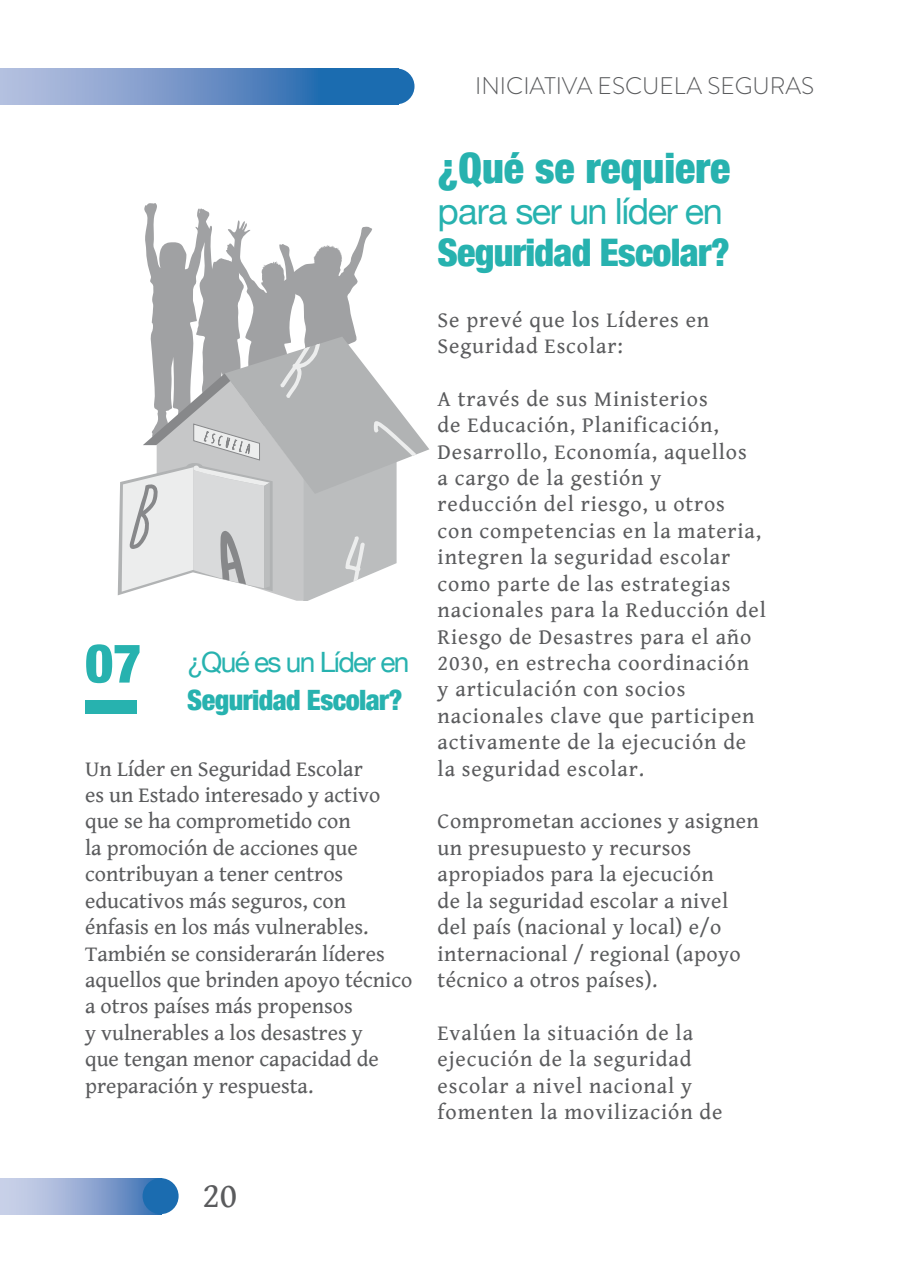
<style>
.page{position:relative;width:908px;height:1282px;background:#fff}
.page>*{position:absolute;margin:0;border:0;box-sizing:border-box;transform-origin:0 0}
.t1{font:900 condensed 54px "Helvetica Neue";color:#27b2af}
.t2{font:900 condensed 42px "Helvetica Neue";color:#27b2af}
.t3{font:900 condensed 38px "Helvetica Neue";letter-spacing:-.02em;color:#27b2af}
.t4{font:36px "Helvetica Neue";letter-spacing:-.04em;color:#27b2af}
.t5{font:36px "Gentium Book Basic";color:#5a5b5d}
.t6{font:900 condensed 28px "Helvetica Neue";letter-spacing:-.02em;color:#27b2af}
.t7{font:28px "Helvetica Neue";letter-spacing:-.06em;color:#27b2af}
.t8{font:300 24px "Brandon Grotesque";color:#5a5b5d}
.t9{font:22px/26.4px "Gentium Book Basic";letter-spacing:.04em;color:#5a5b5d}
.t10{font:22px/26.4px "Gentium Book Basic";color:#5a5b5d}
.t11{font:22px/26.4px "Gentium Book Basic";letter-spacing:.02em;color:#5a5b5d}
</style>
<div class="page">
<div style="left:378px;top:68px;width:36px;height:36px;background:#1b6cb0;border-radius:50%"></div>
<svg style="left:0;top:1178px;width:156px;height:35px;background:#98add5"></svg>
<div style="left:142px;top:1177px;width:36px;height:36px;background:#1b6cb0;border-radius:50%"></div>
<svg style="left:0;top:68px;width:392px;height:36px;background:#6891c5"></svg>
<svg style="left:144px;top:203px;width:228px;height:133px"></svg>
<svg style="left:118px;top:336px;width:311px;height:264px"></svg>
<div style="left:85px;top:700px;width:51px;height:13px;background:#27b2af"></div>
<h1 class="t1" style="left:85px;top:619px;width:58px">07</h1>
<p class="t7" style="left:187px;top:638px;width:223px">¿Qué es un Líder en</p>
<p class="t6" style="left:187px;top:677px;width:217px">Seguridad Escolar?</p>
<p class="t10" style="left:85px;top:754px;width:329px">Un Líder en Seguridad Escolar<br>es un Estado interesado y activo que se ha comprometido con<br>la promoción de acciones que contribuyan a tener centros educativos más seguros, con énfasis en los más vulnerables.<br>También se considerarán líderes aquellos que brinden apoyo técnico a otros países más propensos<br>y vulnerables a los desastres y<br>que tengan menor capacidad de preparación y respuesta.</p>
<p class="t8" style="left:475px;top:69px;width:340px">INICIATIVA ESCUELA SEGURAS</p>
<h2 class="t2" style="left:437px;top:133px;width:294px">¿Qué se requiere</h2>
<h3 class="t4" style="left:437px;top:181px;width:286px">para ser un líder en</h3>
<h3 class="t3" style="left:437px;top:221px;width:293px">Seguridad Escolar?</h3>
<p class="t9" style="left:437px;top:305px;width:273px">Se prevé que los Líderes en<br>Seguridad Escolar:</p>
<p class="t9" style="left:437px;top:385px;width:329px">A través de sus Ministerios<br>de Educación, Planificación,<br>Desarrollo, Economía, aquellos<br>a cargo de la gestión y reducción del riesgo, u otros<br>con competencias en la materia, integren la seguridad escolar como parte de las estrategias nacionales para la Reducción del<br>Riesgo de Desastres para el año<br>2030, en estrecha coordinación<br>y articulación con socios nacionales clave que participen activamente de la ejecución de la seguridad escolar.</p>
<p class="t11" style="left:437px;top:807px;width:323px">Comprometan acciones y asignen un presupuesto y recursos apropiados para la ejecución<br>de la seguridad escolar a nivel del país (nacional y local) e/o internacional / regional (apoyo técnico a otros países).</p>
<p class="t9" style="left:437px;top:1018px;width:286px">Evalúen la situación de la ejecución de la seguridad escolar a nivel nacional y fomenten la movilización de</p>
<h3 class="t5" style="left:202px;top:1168px;width:36px">20</h3>
</div>
